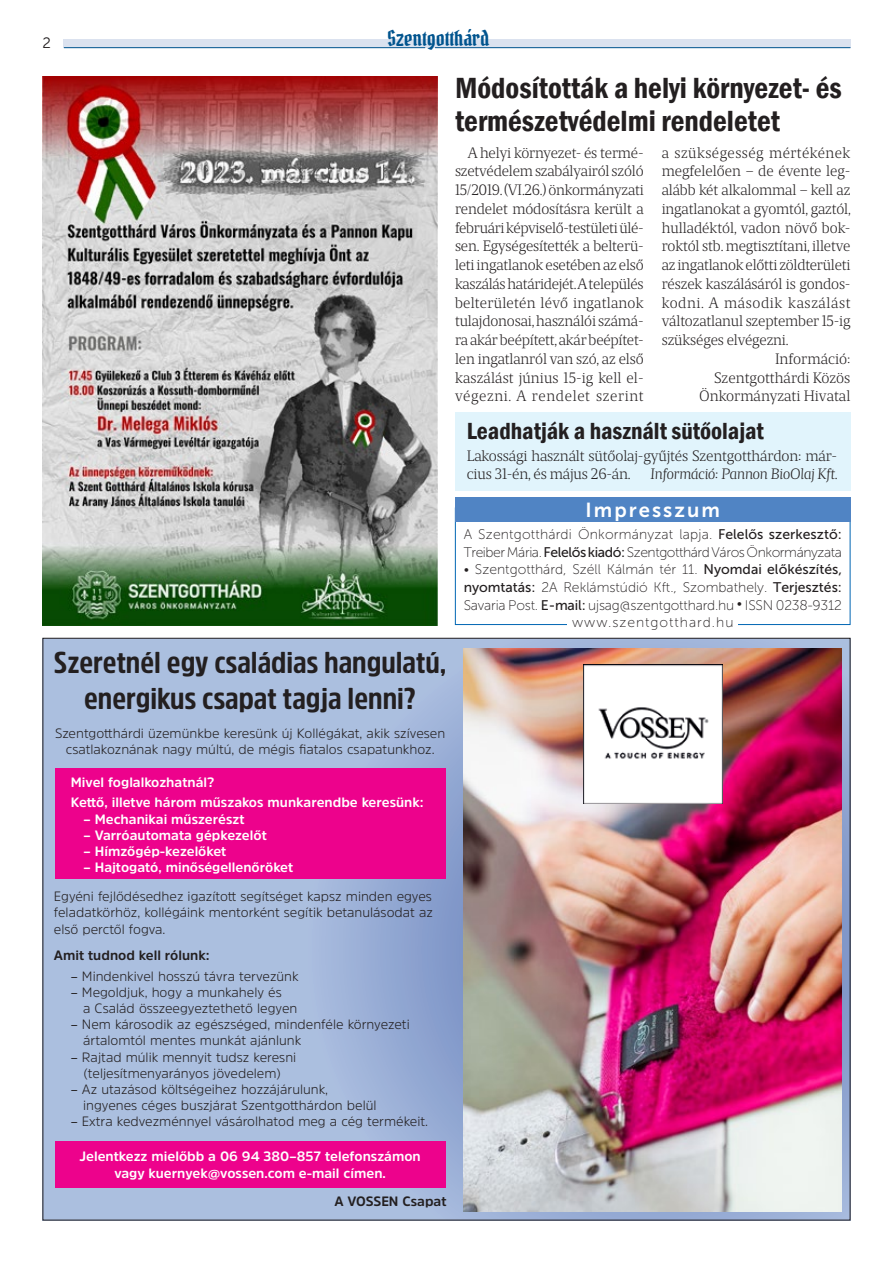
<style>
.page{position:relative;width:893px;height:1263px;background:#fff}
.page>*{position:absolute;margin:0;border:0;box-sizing:border-box;transform-origin:0 0}
.t1{font:700 30px "Amsi Pro Cond";color:#231f20;scale:1.12 1}
.cím{font:600 condensed 30px/33px "Franklin Gothic";color:#231f20}
.cím-2{font:600 condensed 24px "Franklin Gothic";color:#231f20}
.t2{font:21.15px "Pirata One";color:#00548e}
.szöveg{font:20.25px "Museo Sans 700";letter-spacing:.1em;color:#fff}
.szöveg-2{font:300 15px/18.8px "Maga";letter-spacing:-.01em;color:#231f20;text-align:justify}
.szöveg-3{font:italic 300 15px "Maga";letter-spacing:-.01em;color:#231f20}
.t3{font:15px "Museo Sans 300";color:#231f20}
.szöveg-4{font:13.95px/17.5px "Museo Sans 100";letter-spacing:-.015em;color:#231f20}
.szöveg-5{font:13.95px "Museo Sans 100";letter-spacing:.07em;color:#231f20}
.t4{font:300 13.5px/16.2px "Amsi Pro";color:#231f20;text-align:center}
.t5{font:700 13.5px "Amsi Pro";color:#fff}
.t6{font:700 13.5px "Amsi Pro";color:#231f20}
.s1{font-weight:400}
.s2{font-family:"Museo Sans 500"}
</style>
<div class="page">
<div style="left:63px;top:39px;width:788px;height:9px;background:#dbe2ef"></div>
<hr style="left:64px;top:47px;width:361px;height:1px;background:#00548e">
<hr style="left:435px;top:47px;width:415px;height:1px;background:#00548e">
<svg style="left:45px;top:640px;width:803px;height:578px;background:#a5b8db"></svg>
<div style="left:455px;top:412px;width:395px;height:79px;background:#e1f4fc"></div>
<div style="left:455px;top:497px;width:395px;height:25px;background:#5084c4"></div>
<img style="left:464px;top:648px;width:378px;height:563px">
<img style="left:583px;top:664px;width:139px;height:139px">
<div style="left:56px;top:769px;width:390px;height:110px;background:#ed028c"></div>
<div style="left:56px;top:1141px;width:390px;height:46px;background:#ed028c"></div>
<img style="left:43px;top:77px;width:395px;height:548px">
<p class="t3" style="left:43px;top:35px;width:10px">2</p>
<h3 class="t2" style="left:387px;top:24px;width:103px">Szentgotthárd</h3>
<p class="cím" style="left:455px;top:71px;width:388px">Módosították a helyi környezet- és természetvédelmi rendeletet</p>
<p class="szöveg-2" style="left:455px;top:143px;width:190px;text-indent:13px">A helyi környezet- és termé&shy;szetvédelem szabályairól szóló 15/2019. (VI.26.) önkormányzati rendelet módosításra került a februári képviselő-testületi ülé&shy;sen. Egységesítették a belterü&shy;leti ingatlanok esetébenaz első kaszálás határidejét.A település belterületén lévő ingatlanok tulajdonosai, használói számá&shy;ra akár beépített, akár beépítet&shy;len ingatlanról van szó, az első kaszálást június 15-ig kell el&shy;végezni. A rendelet szerint</p>
<p class="szöveg-2" style="left:662px;top:143px;width:191px">a szükségesség mértékének megfelelően – de évente leg&shy;alább két alkalommal – kell az ingatlanokat a gyomtól, gaztól, hulladéktól, vadon növő bok&shy;roktól stb. megtisztítani, illetve az ingatlanok előtti zöldterületi részek kaszálásáról is gondos&shy;kodni. A második kaszálást változatlanul szeptember 15-ig szükséges elvégezni.</p>
<p class="szöveg-2" style="left:775px;top:349px;width:77px">Információ:</p>
<p class="szöveg-2" style="left:714px;top:368px;width:138px">Szentgotthárdi Közös</p>
<p class="szöveg-2" style="left:699px;top:387px;width:153px">Önkormányzati Hivatal</p>
<p class="cím-2" style="left:467px;top:415px;width:299px">Leadhatják a használt sütőolajat</p>
<p class="szöveg-2" style="left:467px;top:447px;width:372px;line-height:18px">Lakossági használt sütőolaj-gyűjtés Szentgotthárdon: már&shy;cius 31-én, és május 26-án.</p>
<p class="szöveg-3" style="left:650px;top:465px;width:189px">Információ: Pannon BioOlaj Kft.</p>
<p class="t1" style="left:54px;top:641px;width:352px">Szeretnél egy családias hangulatú,</p>
<p class="t1" style="left:84px;top:677px;width:298px">energikus csapat tagja lenni?</p>
<p class="t4" style="left:55px;top:724px;width:392px">Szentgotthárdi üzemünkbe keresünk új Kollégákat, akik szívesen csatlakoznának nagy múltú, de mégis fiatalos csapatunkhoz.</p>
<p class="t5" style="left:71px;top:773px;width:145px">Mivel foglalkozhatnál?</p>
<p class="t5" style="left:71px;top:793px;width:354px">Kettő, illetve három műszakos munkarendbe keresünk:</p>
<p class="t5" style="left:84px;top:810px;width:162px">– Mechanikai műszerészt</p>
<p class="t5" style="left:84px;top:826px;width:185px">– Varróautomata gépkezelőt</p>
<p class="t5" style="left:84px;top:842px;width:144px">– Hímzőgép-kezelőket</p>
<p class="t5" style="left:84px;top:858px;width:211px">– Hajtogató, minőségellenőröket</p>
<p class="t4" style="left:54px;top:888px;width:380px;text-align:justify">Egyéni fejlődésedhez igazított segítséget kapsz minden egyes feladatkörhöz, kollégáink mentorként segítik betanulásodat az első perctől fogva.</p>
<p class="t6" style="left:54px;top:946px;width:157px">Amit tudnod kell rólunk:</p>
<p class="t4" style="left:71px;top:967px;width:229px"><span class="s1">–</span> Mindenkivel hosszú távra tervezünk</p>
<p class="t4" style="left:71px;top:983px;width:212px"><span class="s1">–</span> Megoldjuk, hogy a munkahely és</p>
<p class="t4" style="left:83px;top:1000px;width:216px">a Család összeegyeztethető legyen</p>
<p class="t4" style="left:71px;top:1016px;width:340px"><span class="s1">–</span> Nem károsodik az egészséged, mindenféle környezeti</p>
<p class="t4" style="left:83px;top:1032px;width:220px">ártalomtól mentes munkát ajánlunk</p>
<p class="t4" style="left:71px;top:1048px;width:227px"><span class="s1">–</span> Rajtad múlik mennyit tudsz keresni</p>
<p class="t4" style="left:83px;top:1064px;width:200px">(teljesítmenyarányos jövedelem)</p>
<p class="t4" style="left:71px;top:1081px;width:259px"><span class="s1">–</span> Az utazásod költségeihez hozzájárulunk,</p>
<p class="t4" style="left:83px;top:1097px;width:295px">ingyenes céges buszjárat Szentgotthárdon belül</p>
<p class="t4" style="left:71px;top:1113px;width:359px"><span class="s1">–</span> Extra kedvezménnyel vásárolhatod meg a cég termékeit.</p>
<p class="t5" style="left:80px;top:1147px;width:343px">Jelentkezz mielőbb a 06 94 380–857 telefonszámon</p>
<p class="t5" style="left:114px;top:1163px;width:273px">vagy kuernyek@vossen.com e-mail címen.</p>
<p class="t6" style="left:334px;top:1192px;width:114px">A VOSSEN Csapat</p>
<p class="szöveg" style="left:586px;top:499px;width:136px">Impresszum</p>
<p class="szöveg-4" style="left:464px;top:526px;width:380px">A Szentgotthárdi Önkormányzat lapja. <span class="s2">Felelős szerkesztő:<br></span>Treiber Mária. <span class="s2">Felelős kiadó:</span> Szentgotthárd Város Önkormányzata</p>
<p class="szöveg-4" style="left:464px;top:561px;width:380px;text-align:justify">• Szentgotthárd, Széll Kálmán tér 11. <span class="s2">Nyomdai előkészítés, nyomtatás:</span> 2A Reklámstúdió Kft., Szombathely. <span class="s2">Terjesztés:<br></span>Savaria Post. <span class="s2">E-mail:</span> ujsag@szentgotthard.hu • ISSN 0238-9312</p>
<p class="szöveg-5" style="left:572px;top:615px;width:163px">www.szentgotthard.hu</p>
</div>
